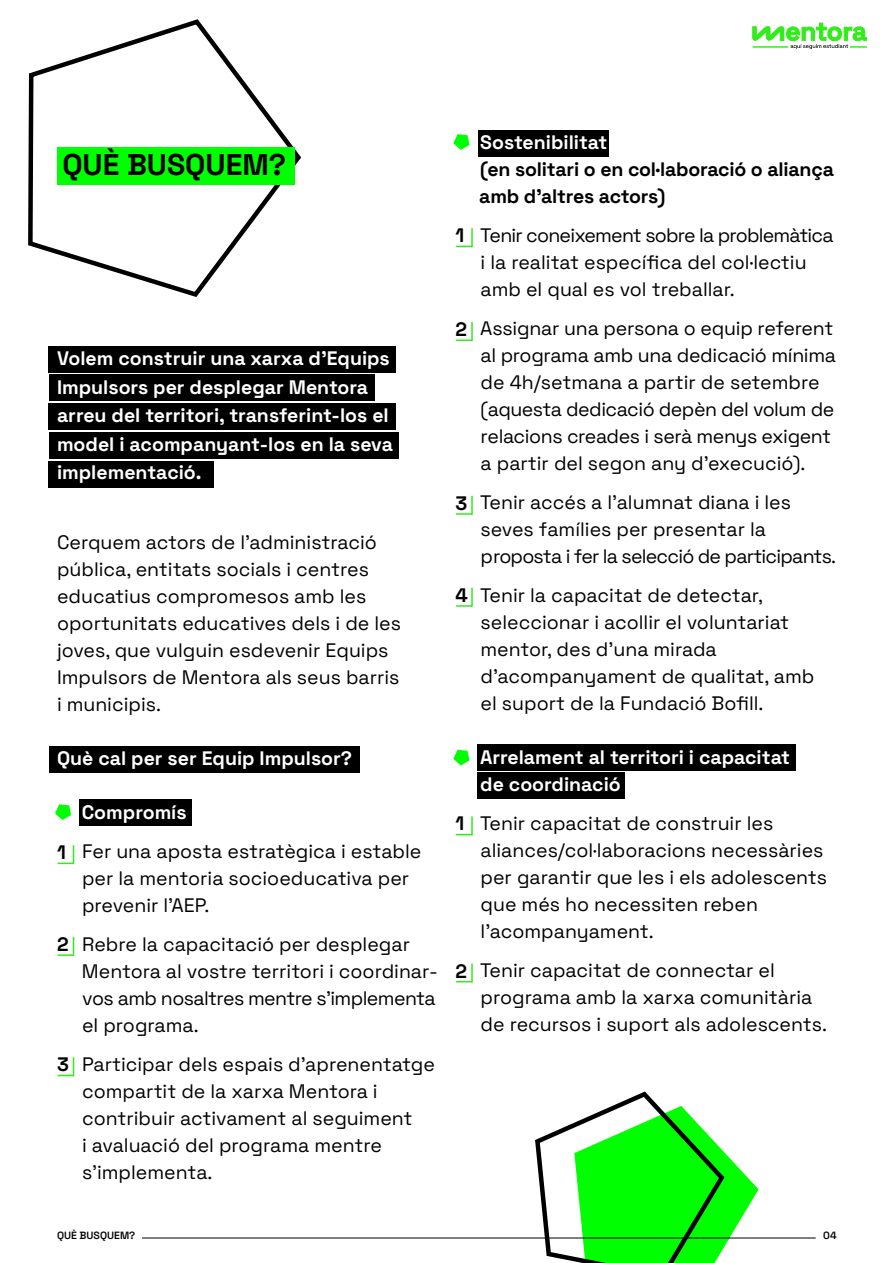
<style>
.page{position:relative;width:893px;height:1263px;background:#fff}
.page>*{position:absolute;margin:0;border:0;box-sizing:border-box;transform-origin:0 0}
.t1{font:700 30px "Space Grotesk";color:#000}
.t2{font:19.5px/27px "Space Grotesk";color:#000}
.t3{font:700 19.5px/28.5px "Space Grotesk";color:#fff}
.t4{font:700 19.5px/27px "Space Grotesk";letter-spacing:-.01em;color:#000}
.t5{font:600 10.5px "Space Grotesk";color:#000}
</style>
<div class="page">
<svg style="left:533px;top:1091px;width:226px;height:172px"></svg>
<div style="left:49px;top:461px;width:165px;height:26px;background:#000"></div>
<div style="left:49px;top:432px;width:349px;height:26px;background:#000"></div>
<div style="left:49px;top:404px;width:347px;height:26px;background:#000"></div>
<div style="left:49px;top:375px;width:325px;height:26px;background:#000"></div>
<div style="left:49px;top:346px;width:347px;height:26px;background:#000"></div>
<div style="left:49px;top:747px;width:310px;height:26px;background:#000"></div>
<div style="left:79px;top:799px;width:112px;height:26px;background:#000"></div>
<div style="left:478px;top:744px;width:318px;height:27px;background:#000"></div>
<div style="left:478px;top:130px;width:130px;height:26px;background:#000"></div>
<div style="left:478px;top:773px;width:147px;height:26px;background:#000"></div>
<svg style="left:28px;top:19px;width:274px;height:278px"></svg>
<div style="left:57px;top:147px;width:238px;height:37px;background:#0f0"></div>
<svg style="left:752px;top:23px;width:115px;height:26px"></svg>
<hr style="left:142px;top:1237px;width:674px;height:1px;background:#000">
<svg style="left:55px;top:804px;width:16px;height:16px"></svg>
<svg style="left:453px;top:750px;width:16px;height:15px"></svg>
<svg style="left:453px;top:134px;width:16px;height:16px"></svg>
<svg style="left:58px;top:937px;width:16px;height:19px"></svg>
<svg style="left:456px;top:963px;width:17px;height:19px"></svg>
<svg style="left:456px;top:322px;width:17px;height:19px"></svg>
<svg style="left:456px;top:496px;width:17px;height:19px"></svg>
<svg style="left:456px;top:588px;width:17px;height:19px"></svg>
<svg style="left:58px;top:1057px;width:16px;height:19px"></svg>
<svg style="left:58px;top:845px;width:16px;height:19px"></svg>
<svg style="left:456px;top:816px;width:17px;height:19px"></svg>
<svg style="left:456px;top:228px;width:17px;height:19px"></svg>
<h1 class="t1" style="left:62px;top:142px;width:225px">QUÈ BUSQUEM?</h1>
<p class="t3" style="left:57px;top:343px;width:338px">Volem construir una xarxa d’Equips<br>Impulsors per desplegar Mentora arreu del territori, transferint-los el model i acompanyant-los en la seva implementació.</p>
<p class="t2" style="left:57px;top:528px;width:346px">Cerquem actors de l’administració pública, entitats socials i centres educatius compromesos amb les oportunitats educatives dels i de les joves, que vulguin esdevenir Equips<br>Impulsors de Mentora als seus barris i municipis.</p>
<p class="t3" style="left:57px;top:743px;width:297px">Què cal per ser Equip Impulsor?</p>
<p class="t3" style="left:82px;top:797px;width:106px">Compromís</p>
<p class="t2" style="left:82px;top:837px;width:341px">Fer una aposta estratègica i estable per la mentoria socioeducativa per prevenir l’AEP.</p>
<p class="t2" style="left:82px;top:930px;width:357px">Rebre la capacitació per desplegar<br>Mentora al vostre territori i coordinar&shy;vos amb nosaltres mentre s’implementa el programa.</p>
<p class="t2" style="left:82px;top:1050px;width:354px">Participar dels espais d’aprenentatge compartit de la xarxa Mentora i contribuir activament al seguiment<br>i avaluació del programa mentre s’implementa.</p>
<p class="t4" style="left:57px;top:837px;width:10px">1</p>
<p class="t4" style="left:57px;top:930px;width:13px">2</p>
<p class="t4" style="left:57px;top:1050px;width:13px">3</p>
<p class="t4" style="left:455px;top:220px;width:10px">1</p>
<p class="t4" style="left:455px;top:315px;width:13px">2</p>
<p class="t4" style="left:455px;top:488px;width:13px">3</p>
<p class="t4" style="left:455px;top:580px;width:14px">4</p>
<p class="t4" style="left:455px;top:808px;width:10px">1</p>
<p class="t4" style="left:455px;top:956px;width:13px">2</p>
<p class="t3" style="left:480px;top:127px;width:129px">Sostenibilitat</p>
<p class="t4" style="left:479px;top:154px;width:356px">(en solitari o en col·laboració o aliança amb d’altres actors)</p>
<p class="t2" style="left:480px;top:220px;width:355px">Tenir coneixement sobre la problemàtica i la realitat específica del col·lectiu amb el qual es vol treballar.</p>
<p class="t2" style="left:480px;top:313px;width:357px">Assignar una persona o equip referent al programa amb una dedicació mínima de 4h/setmana a partir de setembre (aquesta dedicació depèn del volum de relacions creades i serà menys exigent a partir del segon any d’execució).</p>
<p class="t2" style="left:480px;top:487px;width:358px">Tenir accés a l’alumnat diana i les seves famílies per presentar la proposta i fer la selecció de participants.</p>
<p class="t2" style="left:480px;top:580px;width:336px">Tenir la capacitat de detectar, seleccionar i acollir el voluntariat mentor, des d’una mirada d’acompanyament de qualitat, amb el suport de la Fundació Bofill.</p>
<p class="t3" style="left:480px;top:743px;width:312px;line-height:27px">Arrelament al territori i capacitat de coordinació</p>
<p class="t2" style="left:480px;top:809px;width:349px">Tenir capacitat de construir les aliances/col·laboracions necessàries per garantir que les i els adolescents que més ho necessiten reben l’acompanyament.</p>
<p class="t2" style="left:480px;top:956px;width:348px">Tenir capacitat de connectar el programa amb la xarxa comunitària de recursos i suport als adolescents.</p>
<p class="t5" style="left:57px;top:1228px;width:80px">QUÈ BUSQUEM?</p>
<p class="t5" style="left:823px;top:1228px;width:15px">04</p>
</div>
